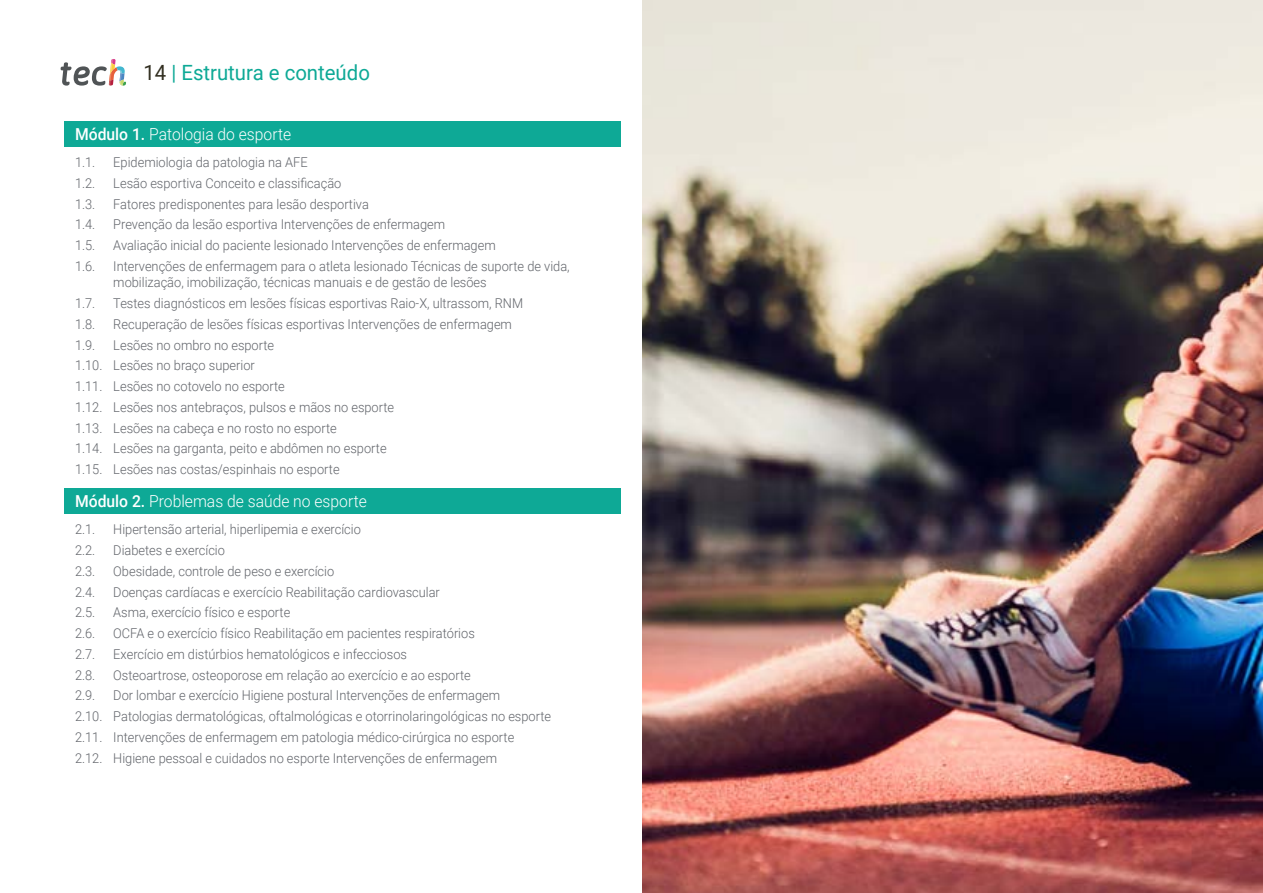
<style>
.page{position:relative;width:1263px;height:893px;background:#fff}
.page>*{position:absolute;margin:0;border:0;box-sizing:border-box;transform-origin:0 0}
.t1{font:21px "Roboto";color:#0ea996}
.t2{font:300 16.5px "Roboto";color:#fff;scale:.95 1}
.t3{font:300 13.5px/20.7px "Roboto";color:#61646a;scale:.95 1}
.s1{color:#312e20}
.s2{font-weight:500}
</style>
<div class="page">
<div style="left:64px;top:121px;width:557px;height:25px;background:#0ea996"></div>
<div style="left:64px;top:488px;width:557px;height:25px;background:#0ea996"></div>
<svg style="left:61px;top:59px;width:65px;height:27px"></svg>
<img style="left:642px;top:0;width:621px;height:893px">
<h1 class="t1" style="left:144px;top:57px;width:228px"><span class="s1">14</span> | Estrutura e conteúdo</h1>
<p class="t2" style="left:75px;top:123px;width:229px"><span class="s2">Módulo 1.</span> Patologia do esporte</p>
<p class="t3" style="left:75px;top:151px;width:23px">1.1.</p>
<p class="t3" style="left:113px;top:151px;width:206px">Epidemiologia da patologia na AFE</p>
<p class="t3" style="left:75px;top:172px;width:23px">1.2.</p>
<p class="t3" style="left:113px;top:172px;width:242px">Lesão esportiva Conceito e classificação</p>
<p class="t3" style="left:75px;top:193px;width:23px">1.3.</p>
<p class="t3" style="left:113px;top:193px;width:271px">Fatores predisponentes para lesão desportiva</p>
<p class="t3" style="left:75px;top:214px;width:23px">1.4.</p>
<p class="t3" style="left:113px;top:214px;width:351px">Prevenção da lesão esportiva Intervenções de enfermagem</p>
<p class="t3" style="left:75px;top:234px;width:23px">1.5.</p>
<p class="t3" style="left:113px;top:234px;width:404px">Avaliação inicial do paciente lesionado Intervenções de enfermagem</p>
<p class="t3" style="left:75px;top:255px;width:23px">1.6.</p>
<p class="t3" style="left:113px;top:257px;width:482px;line-height:16.5px">Intervenções de enfermagem para o atleta lesionado Técnicas de suporte de vida, mobilização, imobilização, técnicas manuais e de gestão de lesões</p>
<p class="t3" style="left:75px;top:292px;width:23px">1.7.</p>
<p class="t3" style="left:113px;top:292px;width:433px">Testes diagnósticos em lesões físicas esportivas Raio-X, ultrassom, RNM</p>
<p class="t3" style="left:75px;top:313px;width:23px">1.8.</p>
<p class="t3" style="left:113px;top:313px;width:421px">Recuperação de lesões físicas esportivas Intervenções de enfermagem</p>
<p class="t3" style="left:75px;top:334px;width:23px">1.9.</p>
<p class="t3" style="left:75px;top:334px;width:337px;text-indent:38px">Lesões no ombro no esporte<br>1.10. Lesões no braço superior<br>1.11. Lesões no cotovelo no esporte<br>1.12. Lesões nos antebraços, pulsos e mãos no esporte 1.13. Lesões na cabeça e no rosto no esporte<br>1.14. Lesões na garganta, peito e abdômen no esporte 1.15. Lesões nas costas/espinhais no esporte</p>
<p class="t2" style="left:75px;top:490px;width:309px"><span class="s2">Módulo 2.</span> Problemas de saúde no esporte</p>
<p class="t3" style="left:75px;top:519px;width:23px">2.1.</p>
<p class="t3" style="left:113px;top:519px;width:262px">Hipertensão arterial, hiperlipemia e exercício</p>
<p class="t3" style="left:75px;top:539px;width:23px">2.2.</p>
<p class="t3" style="left:113px;top:539px;width:119px">Diabetes e exercício</p>
<p class="t3" style="left:75px;top:560px;width:23px">2.3.</p>
<p class="t3" style="left:113px;top:560px;width:234px">Obesidade, controle de peso e exercício</p>
<p class="t3" style="left:75px;top:581px;width:23px">2.4.</p>
<p class="t3" style="left:113px;top:581px;width:345px">Doenças cardíacas e exercício Reabilitação cardiovascular</p>
<p class="t3" style="left:75px;top:602px;width:23px">2.5.</p>
<p class="t3" style="left:113px;top:602px;width:188px">Asma, exercício físico e esporte</p>
<p class="t3" style="left:75px;top:622px;width:23px">2.6.</p>
<p class="t3" style="left:113px;top:622px;width:382px">OCFA e o exercício físico Reabilitação em pacientes respiratórios</p>
<p class="t3" style="left:75px;top:643px;width:23px">2.7.</p>
<p class="t3" style="left:113px;top:643px;width:311px">Exercício em distúrbios hematológicos e infecciosos</p>
<p class="t3" style="left:75px;top:664px;width:23px">2.8.</p>
<p class="t3" style="left:113px;top:664px;width:378px">Osteoartrose, osteoporose em relação ao exercício e ao esporte</p>
<p class="t3" style="left:75px;top:685px;width:23px">2.9.</p>
<p class="t3" style="left:75px;top:685px;width:503px;text-indent:38px">Dor lombar e exercício Higiene postural Intervenções de enfermagem<br>2.10. Patologias dermatológicas, oftalmológicas e otorrinolaringológicas no esporte 2.11. Intervenções de enfermagem em patologia médico-cirúrgica no esporte<br>2.12. Higiene pessoal e cuidados no esporte Intervenções de enfermagem</p>
</div>
